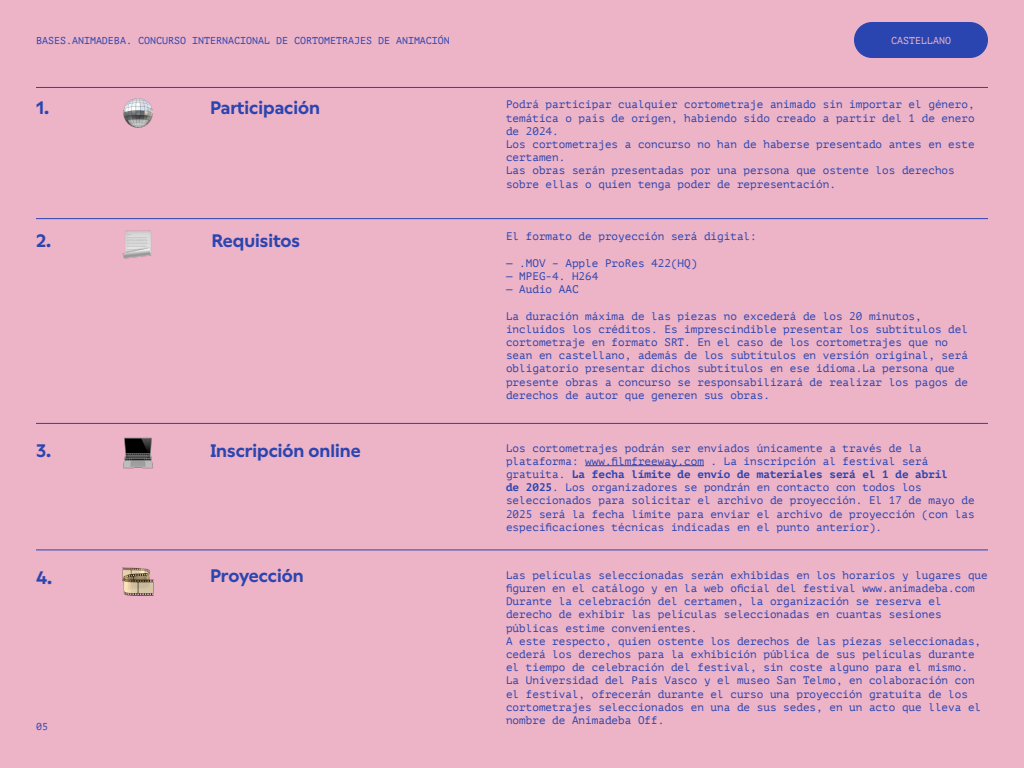
<style>
.page{position:relative;width:1024px;height:768px;background:#edb3c7}
.page>*{position:absolute;margin:0;border:0;box-sizing:border-box;transform-origin:0 0}
.t1{font:600 18px "Wallop TRIAL";color:#2b45b0}
.t2{font:11px/13.2px "PT Mono";color:#2b45b0}
.t3{font:10px "PT Mono";color:#2b45b0}
.t4{font:10px "PT Mono";color:#edb3c7}
.s1{font-weight:700}
</style>
<div class="page">
<hr style="left:585px;top:465px;width:119px;height:1px;background:#2b45b0">
<hr style="left:36px;top:87px;width:952px;height:1px;background:#2b45b0">
<hr style="left:36px;top:218px;width:952px;height:1px;background:#2b45b0">
<hr style="left:36px;top:423px;width:952px;height:1px;background:#2b45b0">
<hr style="left:36px;top:550px;width:952px;height:1px;background:#2b45b0">
<div style="left:854px;top:22px;width:134px;height:36px;background:#2b45b0;border-radius:18px"></div>
<p class="t3" style="left:36px;top:35px;width:415px">BASES.ANIMADEBA. CONCURSO INTERNACIONAL DE CORTOMETRAJES DE ANIMACIÓN</p>
<p class="t4" style="left:891px;top:35px;width:61px">CASTELLANO</p>
<h1 class="t1" style="left:36px;top:94px;width:15px">1.</h1>
<h1 class="t1" style="left:210px;top:94px;width:112px">Participación</h1>
<p class="t2" style="left:506px;top:98px;width:470px">Podrá participar cualquier cortometraje animado sin importar el género, temática o país de origen, habiendo sido creado a partir del 1 de enero de 2024.<br>Los cortometrajes a concurso no han de haberse presentado antes en este certamen.<br>Las obras serán presentadas por una persona que ostente los derechos sobre ellas o quien tenga poder de representación.</p>
<h1 class="t1" style="left:36px;top:226px;width:17px">2.</h1>
<h1 class="t1" style="left:212px;top:226px;width:90px">Requisitos</h1>
<p class="t2" style="left:506px;top:230px;width:252px">El formato de proyección será digital:</p>
<p class="t2" style="left:506px;top:257px;width:193px">— .MOV – Apple ProRes 422(HQ)</p>
<p class="t2" style="left:506px;top:270px;width:94px">— MPEG-4. H264</p>
<p class="t2" style="left:506px;top:283px;width:74px">— Audio AAC</p>
<p class="t2" style="left:506px;top:309px;width:463px">La duración máxima de las piezas no excederá de los 20 minutos, incluidos los créditos. Es imprescindible presentar los subtítulos del cortometraje en formato SRT. En el caso de los cortometrajes que no sean en castellano, además de los subtítulos en versión original, será obligatorio presentar dichos subtítulos en ese idioma.La persona que presente obras a concurso se responsabilizará de realizar los pagos de derechos de autor que generen sus obras.</p>
<h1 class="t1" style="left:36px;top:436px;width:17px">3.</h1>
<h1 class="t1" style="left:36px;top:563px;width:18px">4.</h1>
<p class="t3" style="left:36px;top:721px;width:13px">05</p>
<h1 class="t1" style="left:210px;top:436px;width:152px">Inscripción online</h1>
<h1 class="t1" style="left:210px;top:562px;width:95px">Proyección</h1>
<p class="t2" style="left:506px;top:441px;width:470px">Los cortometrajes podrán ser enviados únicamente a través de la plataforma: www.filmfreeway.com . La inscripción al festival será gratuita. <span class="s1">La fecha límite de envío de materiales será el 1 de abril<br>de 2025</span>. Los organizadores se pondrán en contacto con todos los seleccionados para solicitar el archivo de proyección. El 17 de mayo de 2025 será la fecha límite para enviar el archivo de proyección (con las especificaciones técnicas indicadas en el punto anterior).</p>
<p class="t2" style="left:506px;top:569px;width:483px">Las películas seleccionadas serán exhibidas en los horarios y lugares que figuren en el catálogo y en la web oficial del festival www.animadeba.com Durante la celebración del certamen, la organización se reserva el derecho de exhibir las películas seleccionadas en cuantas sesiones públicas estime convenientes.<br>A este respecto, quien ostente los derechos de las piezas seleccionadas, cederá los derechos para la exhibición pública de sus películas durante el tiempo de celebración del festival, sin coste alguno para el mismo.<br>La Universidad del País Vasco y el museo San Telmo, en colaboración con el festival, ofrecerán durante el curso una proyección gratuita de los cortometrajes seleccionados en una de sus sedes, en un acto que lleva el nombre de Animadeba Off.</p>
</div>
